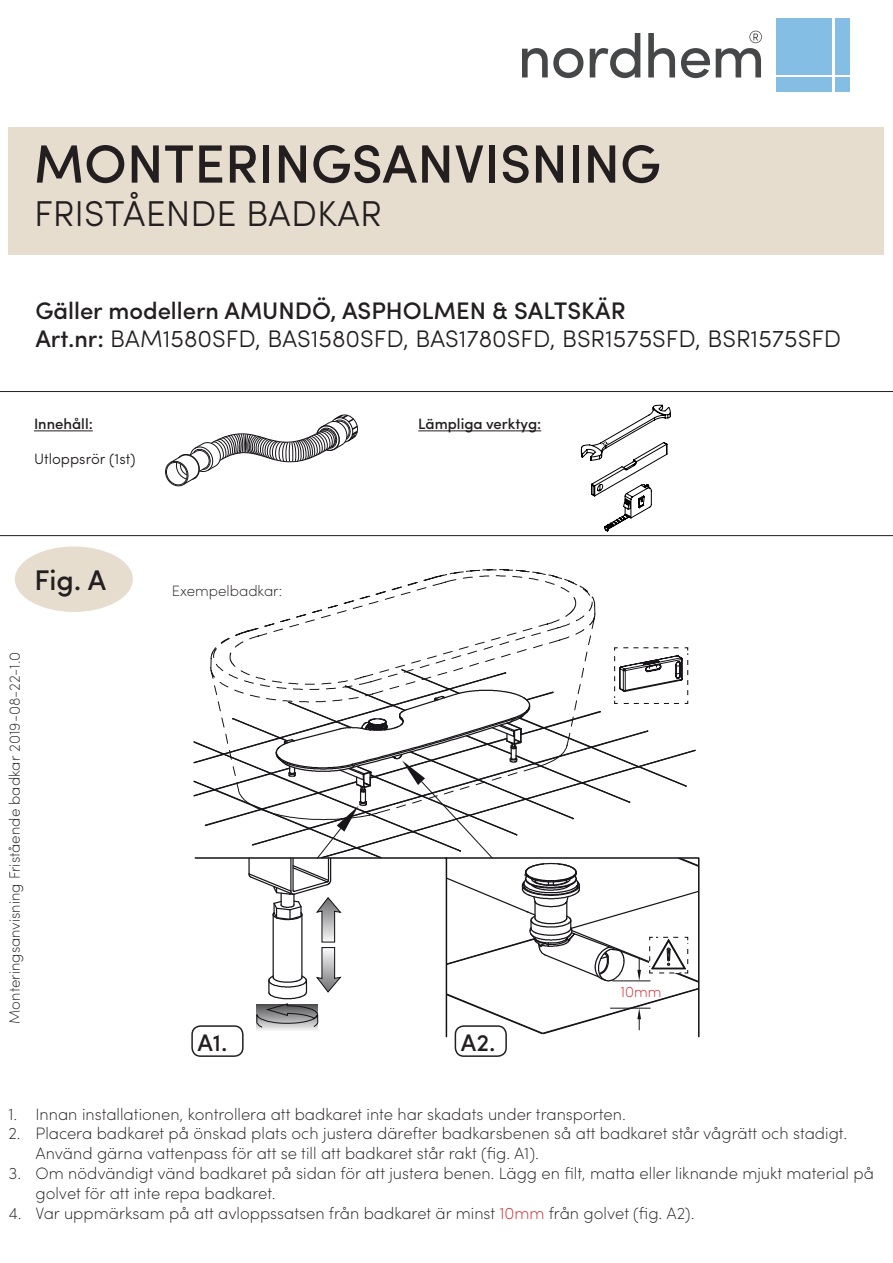
<style>
.page{position:relative;width:893px;height:1263px;background:#fff}
.page>*{position:absolute;margin:0;border:0;box-sizing:border-box;transform-origin:0 0}
.t1{font:500 54px "Sofia Pro";color:#231f20}
.t2{font:300 36px "Sofia Pro";color:#231f20}
.t3{font:500 28.5px "Sofia Pro";color:#231f20}
.t4{font:300 24px "Sofia Pro";color:#231f20}
.t5{font:500 24px "Sofia Pro";color:#231f20}
.t6{font:200 16.5px/19.8px "Sofia Pro";color:#231f20}
.t7{font:200 15px "Sofia Pro";color:#231f20}
.t8{font:500 15px "Sofia Pro";color:#231f20}
.t9{font:300 15px "Sofia Pro";color:#231f20}
.t10{font:200 15px "Sofia Pro";color:#d1232a}
.s1{font-weight:500}
.s2{color:#d1232a}
</style>
<div class="page">
<div style="left:9px;top:128px;width:875px;height:127px;background:#e6ddcf"></div>
<hr style="left:0;top:391px;width:893px;height:1px;background:#231f20">
<hr style="left:34px;top:430px;width:59px;height:1px;background:#231f20">
<svg style="left:165px;top:414px;width:193px;height:73px"></svg>
<hr style="left:0;top:535px;width:893px;height:1px;background:#231f20">
<div style="left:15px;top:546px;width:118px;height:66px;background:#e6ddcf;border-radius:50%"></div>
<svg style="left:220px;top:569px;width:376px;height:78px"></svg>
<svg style="left:220px;top:569px;width:78px;height:34px"></svg>
<svg style="left:193px;top:647px;width:507px;height:388px"></svg>
<div style="left:455px;top:1025px;width:52px;height:32px;border:2px solid #231f20;border-radius:9px"></div>
<div style="left:191px;top:1025px;width:53px;height:32px;border:2px solid #231f20;border-radius:9px"></div>
<svg style="left:522px;top:48px;width:61px;height:30px"></svg>
<svg style="left:590px;top:33px;width:50px;height:45px"></svg>
<svg style="left:648px;top:33px;width:27px;height:44px"></svg>
<svg style="left:681px;top:48px;width:29px;height:30px"></svg>
<svg style="left:716px;top:31px;width:46px;height:46px"></svg>
<div style="left:835px;top:18px;width:15px;height:56px;background:#84bee5"></div>
<div style="left:776px;top:18px;width:56px;height:56px;background:#84bee5"></div>
<div style="left:776px;top:77px;width:56px;height:15px;background:#84bee5"></div>
<div style="left:835px;top:77px;width:15px;height:15px;background:#84bee5"></div>
<hr style="left:418px;top:430px;width:123px;height:1px;background:#231f20">
<svg style="left:581px;top:405px;width:90px;height:126px"></svg>
<p class="t1" style="left:34px;top:123px;width:628px">MONTERINGSANVISNING</p>
<p class="t2" style="left:34px;top:187px;width:350px">FRISTÅENDE BADKAR</p>
<p class="t5" style="left:35px;top:292px;width:592px">Gäller modellern AMUNDÖ, ASPHOLMEN &amp; SALTSKÄR</p>
<p class="t4" style="left:35px;top:321px;width:807px"><span class="s1">Art.nr:</span> BAM1580SFD, BAS1580SFD, BAS1780SFD, BSR1575SFD, BSR1575SFD</p>
<p class="t8" style="left:34px;top:413px;width:60px">Innehåll:</p>
<p class="t9" style="left:34px;top:447px;width:103px">Utloppsrör (1st)</p>
<p class="t3" style="left:34px;top:559px;width:73px">Fig. A</p>
<p class="t7" style="left:4px;top:1024px;width:373px;rotate:-90deg">Monteringsanvisning Fristående badkar 2019-08-22-1.0</p>
<p class="t7" style="left:172px;top:581px;width:112px">Exempelbadkar:</p>
<p class="t5" style="left:198px;top:1025px;width:31px">A1.</p>
<p class="t8" style="left:418px;top:413px;width:124px">Lämpliga verktyg:</p>
<p class="t5" style="left:461px;top:1025px;width:36px">A2.</p>
<p class="t10" style="left:620px;top:982px;width:43px">10mm</p>
<p class="t6" style="left:9px;top:1103px;width:619px">1. Innan installationen, kontrollera att badkaret inte har skadats under transporten.</p>
<p class="t6" style="left:36px;top:1123px;width:813px;text-indent:-27px">2. Placera badkaret på önskad plats och justera därefter badkarsbenen så att badkaret står vågrätt och stadigt.<br>Använd gärna vattenpass för att se till att badkaret står rakt (fig. A1).</p>
<p class="t6" style="left:36px;top:1162px;width:840px;text-indent:-27px">3. Om nödvändigt vänd badkaret på sidan för att justera benen. Lägg en filt, matta eller liknande mjukt material på golvet för att inte repa badkaret.</p>
<p class="t6" style="left:9px;top:1202px;width:687px">4. Var uppmärksam på att avloppssatsen från badkaret är minst <span class="s2">10mm</span> från golvet (fig. A2).</p>
</div>
